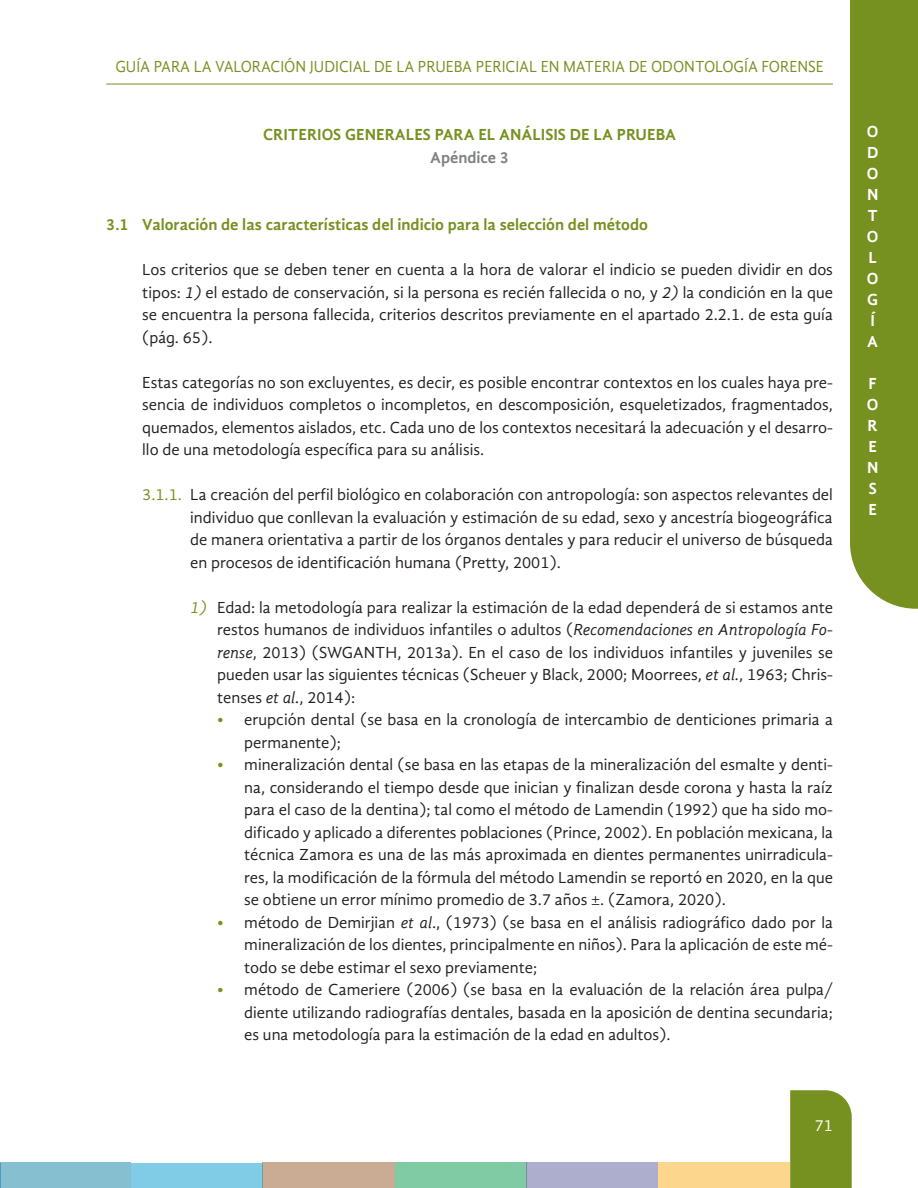
<style>
.page{position:relative;width:918px;height:1188px;background:#fff}
.page>*{position:absolute;margin:0;border:0;box-sizing:border-box;transform-origin:0 0}
._06_texto_general_ba{font:16.5px/22.5px "Gandhi Sans";color:#231f20;text-align:justify}
.t1{font:16.5px "Gandhi Sans";color:#779121;scale:.94 1}
._06_texto_general_ba-2{font:700 16.5px "Gandhi Sans";color:#779121}
._02_T2{font:700 16.5px/22.5px "Gandhi Sans";color:#779121;text-align:center}
.t2{font:700 16.5px/21px "Gandhi Sans";color:#fff}
.t3{font:16.5px "Gandhi Sans";color:#fff}
.s1{color:#808285}
.s2{font-style:italic}
.s3{color:#779121}
.s4{font-style:italic;color:#779121}
</style>
<div class="page">
<div style="left:790px;top:1090px;width:62px;height:98px;background:#779121"></div>
<hr style="left:106px;top:84px;width:727px;height:1px;background:#779121">
<div style="left:850px;top:0;width:68px;height:609px;background:#779121"></div>
<div style="left:395px;top:1162px;width:132px;height:26px;background:#80cba3"></div>
<div style="left:526px;top:1162px;width:132px;height:26px;background:#adaecd"></div>
<div style="left:658px;top:1162px;width:132px;height:26px;background:#fcd68c"></div>
<div style="left:0;top:1162px;width:131px;height:26px;background:#86bfd0"></div>
<div style="left:263px;top:1162px;width:132px;height:26px;background:#c9ac93"></div>
<svg style="left:0;top:1163px;width:1px;height:25px"></svg>
<div style="left:131px;top:1163px;width:132px;height:25px;background:#80cbe6"></div>
<p class="t1" style="left:115px;top:57px;width:755px">GUÍA PARA LA VALORACIÓN JUDICIAL DE LA PRUEBA PERICIAL EN MATERIA DE ODONTOLOGÍA FORENSE</p>
<p class="_02_T2" style="left:263px;top:123px;width:414px">CRITERIOS GENERALES PARA EL ANÁLISIS DE LA PRUEBA<br><span class="s1">Apéndice 3</span></p>
<p class="_06_texto_general_ba-2" style="left:106px;top:215px;width:543px">3.1 Valoración de las características del indicio para la selección del método</p>
<p class="_06_texto_general_ba" style="left:142px;top:258px;width:692px">Los criterios que se deben tener en cuenta a la hora de valorar el indicio se pueden dividir en dos tipos: <span class="s2">1)</span> el estado de conservación, si la persona es recién fallecida o no, y <span class="s2">2)</span> la condición en la que se encuentra la persona fallecida, criterios descritos previamente en el apartado 2.2.1. de esta guía (pág. 65).</p>
<p class="_06_texto_general_ba" style="left:142px;top:371px;width:692px">Estas categorías no son excluyentes, es decir, es posible encontrar contextos en los cuales haya pre&shy;sencia de individuos completos o incompletos, en descomposición, esqueletizados, fragmentados, quemados, elementos aislados, etc. Cada uno de los contextos necesitará la adecuación y el desarro&shy;llo de una metodología específica para su análisis.</p>
<p class="_06_texto_general_ba" style="left:190px;top:483px;width:644px;text-indent:-48px"><span class="s3">3.1.1.</span> La creación del perfil biológico en colaboración con antropología: son aspectos relevantes del individuo que conllevan la evaluación y estimación de su edad, sexo y ancestría biogeográfica de manera orientativa a partir de los órganos dentales y para reducir el universo de búsqueda en procesos de identificación humana (Pretty, 2001).</p>
<p class="_06_texto_general_ba" style="left:217px;top:596px;width:617px;text-indent:-27px"><span class="s4">1)</span> Edad: la metodología para realizar la estimación de la edad dependerá de si estamos ante restos humanos de individuos infantiles o adultos (<span class="s2">Recomendaciones en Antropología Fo&shy;rense</span>, 2013) (SWGANTH, 2013a). En el caso de los individuos infantiles y juveniles se pueden usar las siguientes técnicas (Scheuer y Black, 2000; Moorrees, <span class="s2">et al.</span>, 1963; Chris&shy;tenses <span class="s2">et al.</span>, 2014):</p>
<p class="_06_texto_general_ba" style="left:244px;top:708px;width:590px;text-indent:-27px"><span class="s3">•</span> erupción dental (se basa en la cronología de intercambio de denticiones primaria a permanente);</p>
<p class="_06_texto_general_ba" style="left:244px;top:753px;width:590px;text-indent:-27px"><span class="s3">•</span> mineralización dental (se basa en las etapas de la mineralización del esmalte y denti&shy;na, considerando el tiempo desde que inician y finalizan desde corona y hasta la raíz para el caso de la dentina); tal como el método de Lamendin (1992) que ha sido mo&shy;dificado y aplicado a diferentes poblaciones (Prince, 2002). En población mexicana, la técnica Zamora es una de las más aproximada en dientes permanentes unirradicula&shy;res, la modificación de la fórmula del método Lamendin se reportó en 2020, en la que se obtiene un error mínimo promedio de 3.7 años ±. (Zamora, 2020).</p>
<p class="_06_texto_general_ba" style="left:244px;top:911px;width:590px;text-indent:-27px"><span class="s3">•</span> método de Demirjian <span class="s2">et al</span>., (1973) (se basa en el análisis radiográfico dado por la mineralización de los dientes, principalmente en niños). Para la aplicación de este mé&shy;todo se debe estimar el sexo previamente;</p>
<p class="_06_texto_general_ba" style="left:244px;top:978px;width:590px;text-indent:-27px"><span class="s3">•</span> método de Cameriere (2006) (se basa en la evaluación de la relación área pulpa/ diente utilizando radiografías dentales, basada en la aposición de dentina secundaria; es una metodología para la estimación de la edad en adultos).</p>
<p class="t3" style="left:815px;top:1116px;width:20px">71</p>
<p class="t2" style="left:867px;top:120px;width:13px">O<br>D<br>O<br>N<br>T<br>O<br>L<br>O<br>G<br>Í<br>A</p>
<p class="t2" style="left:867px;top:372px;width:13px;text-align:justify">F O R E N S E</p>
</div>
